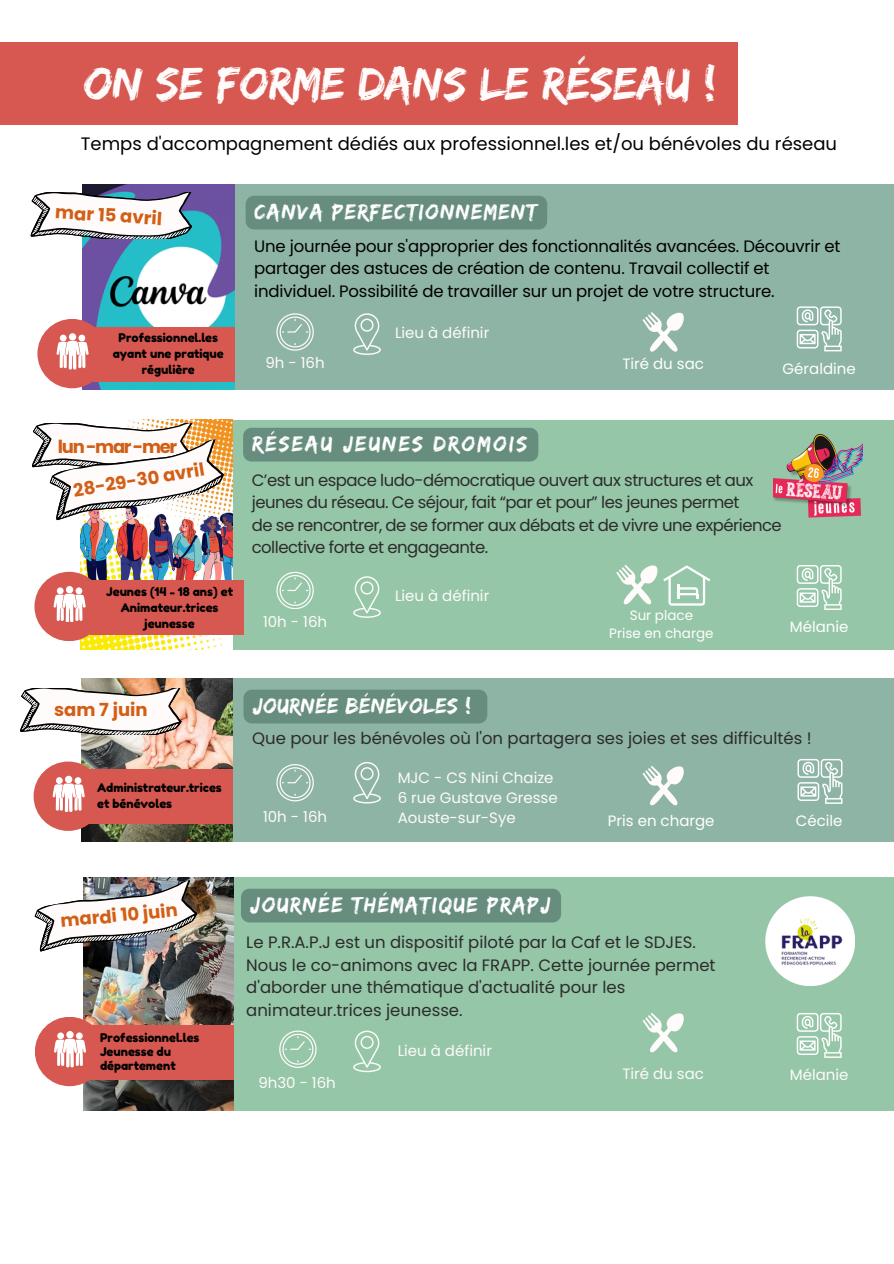
<style>
.page{position:relative;width:894px;height:1264px;background:#fff}
.page>*{position:absolute;margin:0;border:0;box-sizing:border-box;transform-origin:0 0}
.t1{font:48px "Edo";color:#fefbfa}
.t2{font:22.5px "Edo";letter-spacing:.07em;color:#fff}
.t3{font:22.5px "Edo";letter-spacing:.095em;color:#fff}
.t4{font:22.5px "Edo";letter-spacing:.02em;color:#fff}
.t5{font:18px "Poppins";color:#000}
.t6{font:700 18px "Poppins";letter-spacing:-.07em;color:#d25f15}
.t7{font:16.5px/22.5px "Poppins";color:#2c2c2c}
.t8{font:16.5px/22.5px "Poppins";letter-spacing:-.03em;color:#2c2c2c}
.t9{font:16.5px/22.5px "Poppins";letter-spacing:-.01em;color:#000}
.t10{font:15px/20.2px "Poppins";color:#fefbfa}
.t11{font:15px "Poppins";color:#fff}
.t12{font:13.5px/18px "Poppins";color:#fff;text-align:center}
.t13{font:12px/16px "Fredoka One";color:#000;text-align:center}
</style>
<div class="page">
<img style="left:82px;top:184px;width:153px;height:205px">
<div style="left:93px;top:327px;width:153px;height:54px;background:#d65850"></div>
<img style="left:81px;top:420px;width:152px;height:229px">
<div style="left:233px;top:420px;width:660px;height:229px;background:#95c6a7"></div>
<div style="left:235px;top:184px;width:658px;height:206px;background:#8eb4a6"></div>
<div style="left:37px;top:319px;width:70px;height:69px;background:#d65850;border-radius:50%"></div>
<div style="left:69px;top:333px;width:7px;height:8px;background:#fff;border-radius:50%"></div>
<div style="left:60px;top:334px;width:7px;height:7px;background:#fff;border-radius:50%"></div>
<div style="left:78px;top:334px;width:7px;height:7px;background:#fff;border-radius:50%"></div>
<svg style="left:56px;top:341px;width:33px;height:28px"></svg>
<div style="left:0;top:42px;width:737px;height:83px;background:#d65850"></div>
<svg style="left:353px;top:313px;width:28px;height:42px"></svg>
<svg style="left:276px;top:313px;width:37px;height:37px"></svg>
<svg style="left:796px;top:306px;width:45px;height:45px"></svg>
<div style="left:90px;top:580px;width:153px;height:54px;background:#d65850"></div>
<div style="left:34px;top:572px;width:70px;height:69px;background:#d65850;border-radius:50%"></div>
<div style="left:66px;top:586px;width:7px;height:7px;background:#fff;border-radius:50%"></div>
<div style="left:57px;top:587px;width:7px;height:7px;background:#fff;border-radius:50%"></div>
<div style="left:75px;top:587px;width:7px;height:7px;background:#fff;border-radius:50%"></div>
<svg style="left:53px;top:593px;width:33px;height:29px"></svg>
<svg style="left:353px;top:576px;width:28px;height:42px"></svg>
<svg style="left:276px;top:572px;width:37px;height:37px"></svg>
<svg style="left:796px;top:565px;width:45px;height:45px"></svg>
<svg style="left:616px;top:565px;width:41px;height:39px"></svg>
<svg style="left:663px;top:565px;width:47px;height:40px"></svg>
<svg style="left:32px;top:423px;width:194px;height:99px"></svg>
<svg style="left:31px;top:193px;width:161px;height:46px"></svg>
<img style="left:773px;top:435px;width:89px;height:83px">
<div style="left:245px;top:196px;width:302px;height:33px;background:#678d7f"></div>
<div style="left:243px;top:428px;width:295px;height:33px;background:#678d7f"></div>
<svg style="left:642px;top:312px;width:41px;height:40px"></svg>
<img style="left:81px;top:678px;width:152px;height:163px">
<div style="left:89px;top:769px;width:148px;height:55px;background:#d65850"></div>
<div style="left:233px;top:678px;width:660px;height:163px;background:#8eb4a6"></div>
<svg style="left:20px;top:688px;width:161px;height:46px"></svg>
<div style="left:34px;top:761px;width:69px;height:70px;background:#d65850;border-radius:50%"></div>
<div style="left:65px;top:775px;width:7px;height:8px;background:#fff;border-radius:50%"></div>
<div style="left:56px;top:777px;width:7px;height:7px;background:#fff;border-radius:50%"></div>
<div style="left:75px;top:777px;width:6px;height:7px;background:#fff;border-radius:50%"></div>
<svg style="left:52px;top:783px;width:33px;height:28px"></svg>
<svg style="left:276px;top:764px;width:37px;height:37px"></svg>
<svg style="left:797px;top:759px;width:45px;height:44px"></svg>
<svg style="left:642px;top:766px;width:41px;height:39px"></svg>
<div style="left:243px;top:689px;width:244px;height:34px;background:#678d7f"></div>
<svg style="left:353px;top:762px;width:28px;height:41px"></svg>
<img style="left:83px;top:877px;width:151px;height:233px">
<div style="left:90px;top:1025px;width:144px;height:54px;background:#d65850"></div>
<div style="left:35px;top:1016px;width:69px;height:70px;background:#d65850;border-radius:50%"></div>
<div style="left:66px;top:1031px;width:8px;height:7px;background:#fff;border-radius:50%"></div>
<div style="left:57px;top:1032px;width:7px;height:7px;background:#fff;border-radius:50%"></div>
<div style="left:76px;top:1032px;width:7px;height:7px;background:#fff;border-radius:50%"></div>
<svg style="left:54px;top:1038px;width:32px;height:28px"></svg>
<div style="left:234px;top:877px;width:659px;height:234px;background:#95c6a7"></div>
<img style="left:34px;top:880px;width:166px;height:73px">
<svg style="left:353px;top:1030px;width:28px;height:42px"></svg>
<svg style="left:796px;top:1013px;width:45px;height:44px"></svg>
<svg style="left:642px;top:1013px;width:41px;height:39px"></svg>
<div style="left:241px;top:888px;width:320px;height:34px;background:#678d7f;border-radius:8px"></div>
<div style="left:765px;top:896px;width:90px;height:90px;background:#fff;border-radius:50%"></div>
<img style="left:774px;top:911px;width:74px;height:60px">
<svg style="left:279px;top:1030px;width:37px;height:37px"></svg>
<p class="t1" style="left:83px;top:55px;width:634px">ON SE FORME DANS LE RÉSEAU !</p>
<h5 class="t5" style="left:81px;top:131px;width:757px">Temps d'accompagnement dédiés aux professionnel.les et/ou bénévoles du réseau</h5>
<p class="t6" style="left:56px;top:199px;width:108px;rotate:4deg">mar 15 avril</p>
<p class="t13" style="left:113px;top:329px;width:112px">Professionnel.les ayant une pratique régulière</p>
<p class="t6" style="left:58px;top:433px;width:121px">lun-mar-mer</p>
<h5 class="t2" style="left:254px;top:199px;width:283px">CANVA perfectionnement</h5>
<p class="t9" style="left:254px;top:235px;width:587px">Une journée pour s'approprier des fonctionnalités avancées. Découvrir et partager des astuces de création de contenu. Travail collectif et individuel. Possibilité de travailler sur un projet de votre structure.</p>
<p class="t10" style="left:265px;top:353px;width:61px">9h - 16h</p>
<h2 class="t10" style="left:395px;top:322px;width:96px">Lieu à définir</h2>
<h5 class="t3" style="left:252px;top:431px;width:276px">Réseau Jeunes Dromois</h5>
<p class="t11" style="left:622px;top:353px;width:83px">Tiré du sac</p>
<h5 class="t11" style="left:782px;top:358px;width:75px">Géraldine</h5>
<h1 class="t6" style="left:71px;top:477px;width:134px;rotate:-9deg">28-29-30 avril</h1>
<h4 class="t8" style="left:252px;top:468px;width:531px">C’est un espace ludo-démocratique ouvert aux structures et aux jeunes du réseau. Ce séjour, fait “par et pour” les jeunes permet<br>de se rencontrer, de se former aux débats et de vivre une expérience collective forte et engageante.</h4>
<p class="t13" style="left:106px;top:583px;width:128px">Jeunes (14 - 18 ans) et<br>Animateur.trices jeunesse</p>
<h3 class="t10" style="left:263px;top:611px;width:65px">10h - 16h</h3>
<p class="t10" style="left:395px;top:585px;width:96px">Lieu à définir</p>
<h2 class="t12" style="left:609px;top:606px;width:106px">Sur place<br>Prise en charge</h2>
<p class="t11" style="left:789px;top:616px;width:60px">Mélanie</p>
<h5 class="t6" style="left:54px;top:697px;width:95px">sam 7 juin</h5>
<p class="t4" style="left:252px;top:693px;width:220px">Journée bénévoles !</p>
<p class="t13" style="left:97px;top:779px;width:126px;text-align:left">Administrateur.trices et bénévoles</p>
<h3 class="t6" style="left:60px;top:907px;width:119px;rotate:-5deg">mardi 10 juin</h3>
<p class="t13" style="left:100px;top:1030px;width:101px;line-height:14px;text-align:left">Professionnel.les<br>Jeunesse du département</p>
<h4 class="t7" style="left:252px;top:727px;width:560px">Que pour les bénévoles où l'on partagera ses joies et ses difficultés !</h4>
<p class="t10" style="left:263px;top:806px;width:65px">10h - 16h</p>
<h5 class="t10" style="left:397px;top:767px;width:161px">MJC - CS Nini Chaize<br>6 rue Gustave Gresse</h5>
<h6 class="t10" style="left:397px;top:808px;width:119px">Aouste-sur-Sye</h6>
<p class="t11" style="left:607px;top:810px;width:108px">Pris en charge</p>
<h5 class="t2" style="left:250px;top:892px;width:302px">Journée Thématique PRAPJ</h5>
<p class="t7" style="left:246px;top:931px;width:470px">Le P.R.A.P.J est un dispositif piloté par la Caf et le SDJES.<br>Nous le co-animons avec la FRAPP. Cette journée permet d'aborder une thématique d'actualité pour les animateur.trices jeunesse.</p>
<p class="t10" style="left:397px;top:1041px;width:96px">Lieu à définir</p>
<h3 class="t10" style="left:258px;top:1073px;width:79px">9h30 - 16h</h3>
<p class="t10" style="left:622px;top:1063px;width:83px">Tiré du sac</p>
<p class="t11" style="left:795px;top:810px;width:48px">Cécile</p>
<p class="t10" style="left:789px;top:1064px;width:60px">Mélanie</p>
</div>
